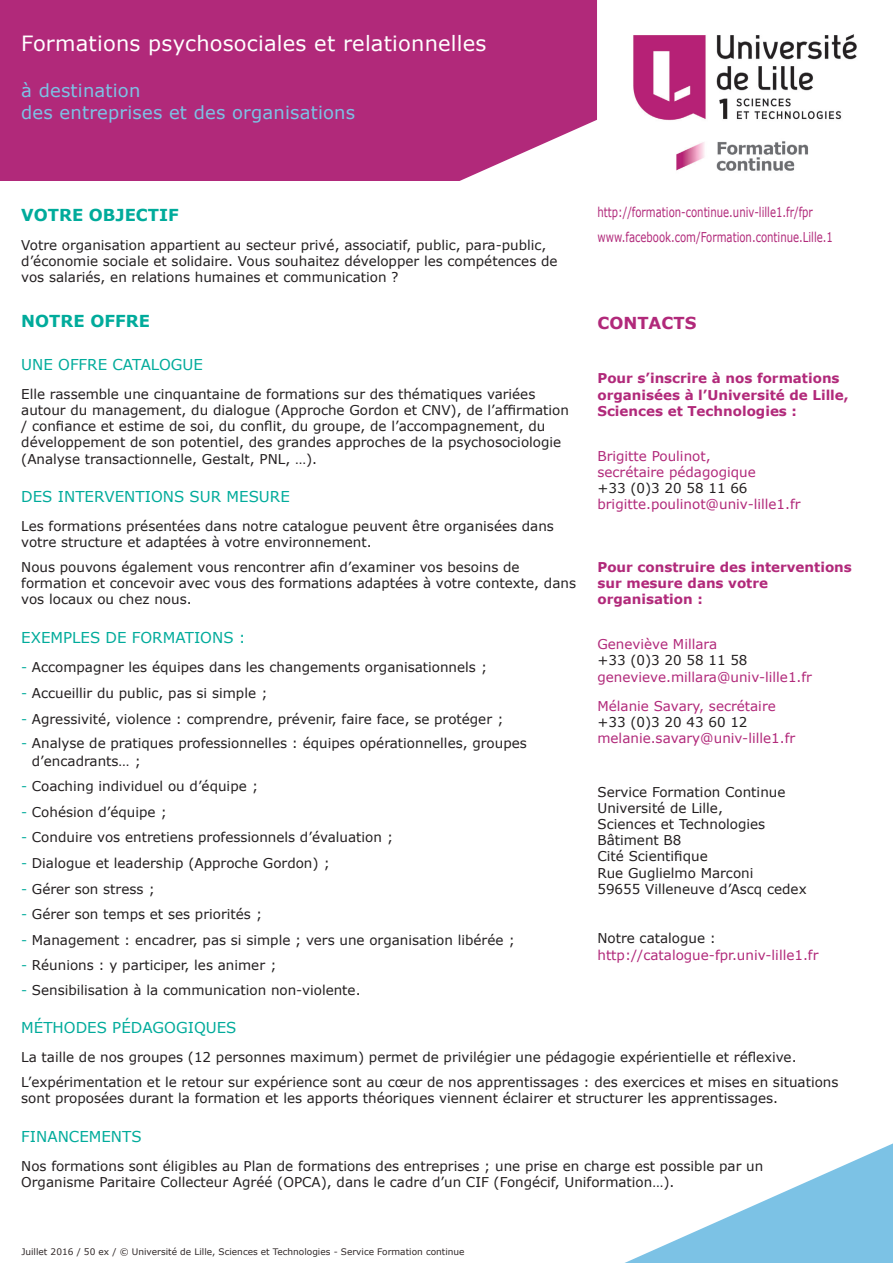
<style>
.page{position:relative;width:893px;height:1263px;background:#fff}
.page>*{position:absolute;margin:0;border:0;box-sizing:border-box;transform-origin:0 0}
.t1{font:21px "Verdana";letter-spacing:.01em;color:#fff}
.t2{font:18px/21.6px "Verdana";letter-spacing:.01em;color:#7cc2e5}
.t3{font:700 16.5px "Verdana";color:#00ab9b}
.t4{font:700 16.5px "Verdana";color:#b1297a}
.t5{font:15px "Verdana";color:#00ab9b}
.t6{font:13.5px/16.2px "Verdana";color:#231f20}
.t7{font:13.5px/16.2px "Verdana";color:#b1297a}
.t8{font:700 13.5px/16.2px "Verdana";color:#b1297a}
.t9{font:13.5px/24.8px "Verdana";color:#b1297a;scale:.75 1}
.t10{font:9px "Verdana";color:#302828}
.s1{color:#00ab9b}
</style>
<div class="page">
<div style="left:0;top:0;width:597px;height:181px;background:#b1297a"></div>
<svg style="left:625px;top:1143px;width:268px;height:120px"></svg>
<img style="left:633px;top:34px;width:224px;height:137px">
<h1 class="t1" style="left:21px;top:28px;width:467px">Formations psychosociales et relationnelles</h1>
<h2 class="t2" style="left:21px;top:80px;width:335px">à destination<br>des entreprises et des organisations</h2>
<p class="t9" style="left:597px;top:200px;width:316px">http://formation-continue.univ-lille1.fr/fpr www.facebook.com/Formation.continue.Lille.1</p>
<p class="t3" style="left:21px;top:203px;width:159px">VOTRE OBJECTIF</p>
<p class="t6" style="left:21px;top:236px;width:538px">Votre organisation appartient au secteur privé, associatif, public, para-public, d’économie sociale et solidaire. Vous souhaitez développer les compétences de vos salariés, en relations humaines et communication ?</p>
<p class="t3" style="left:21px;top:310px;width:130px">NOTRE OFFRE</p>
<p class="t5" style="left:21px;top:354px;width:183px">UNE OFFRE CATALOGUE</p>
<p class="t6" style="left:21px;top:386px;width:549px">Elle rassemble une cinquantaine de formations sur des thématiques variées autour du management, du dialogue (Approche Gordon et CNV), de l’affirmation / confiance et estime de soi, du conflit, du groupe, de l’accompagnement, du développement de son potentiel, des grandes approches de la psychosociologie (Analyse transactionnelle, Gestalt, PNL, …).</p>
<p class="t5" style="left:21px;top:486px;width:270px">DES INTERVENTIONS SUR MESURE</p>
<p class="t6" style="left:21px;top:518px;width:534px">Les formations présentées dans notre catalogue peuvent être organisées dans votre structure et adaptées à votre environnement.</p>
<p class="t6" style="left:21px;top:559px;width:556px">Nous pouvons également vous rencontrer afin d’examiner vos besoins de formation et concevoir avec vous des formations adaptées à votre contexte, dans vos locaux ou chez nous.</p>
<p class="t5" style="left:21px;top:627px;width:226px">EXEMPLES DE FORMATIONS :</p>
<p class="t6" style="left:21px;top:659px;width:467px"><span class="s1">-</span> Accompagner les équipes dans les changements organisationnels ;</p>
<p class="t6" style="left:21px;top:685px;width:248px"><span class="s1">-</span> Accueillir du public, pas si simple ;</p>
<p class="t6" style="left:21px;top:710px;width:484px"><span class="s1">-</span> Agressivité, violence : comprendre, prévenir, faire face, se protéger ;</p>
<p class="t6" style="left:32px;top:735px;width:496px;line-height:17.1px;text-indent:-11px"><span class="s1">-</span> Analyse de pratiques professionnelles : équipes opérationnelles, groupes d’encadrants… ;</p>
<p class="t6" style="left:21px;top:778px;width:238px"><span class="s1">-</span> Coaching individuel ou d’équipe ;</p>
<p class="t6" style="left:21px;top:803px;width:147px"><span class="s1">-</span> Cohésion d’équipe ;</p>
<p class="t6" style="left:21px;top:829px;width:374px"><span class="s1">-</span> Conduire vos entretiens professionnels d’évaluation ;</p>
<p class="t6" style="left:21px;top:855px;width:310px"><span class="s1">-</span> Dialogue et leadership (Approche Gordon) ;</p>
<p class="t6" style="left:21px;top:880px;width:135px"><span class="s1">-</span> Gérer son stress ;</p>
<p class="t6" style="left:21px;top:906px;width:242px"><span class="s1">-</span> Gérer son temps et ses priorités ;</p>
<p class="t6" style="left:21px;top:932px;width:495px"><span class="s1">-</span> Management : encadrer, pas si simple ; vers une organisation libérée ;</p>
<p class="t6" style="left:21px;top:957px;width:257px"><span class="s1">-</span> Réunions : y participer, les animer ;</p>
<p class="t6" style="left:21px;top:982px;width:341px"><span class="s1">-</span> Sensibilisation à la communication non-violente.</p>
<p class="t5" style="left:21px;top:1018px;width:217px">MÉTHODES PÉDAGOGIQUES</p>
<p class="t6" style="left:21px;top:1045px;width:819px;line-height:24.8px">La taille de nos groupes (12 personnes maximum) permet de privilégier une pédagogie expérientielle et réflexive.<br>L’expérimentation et le retour sur expérience sont au cœur de nos apprentissages : des exercices et mises en situations</p>
<p class="t6" style="left:21px;top:1090px;width:758px">sont proposées durant la formation et les apports théoriques viennent éclairer et structurer les apprentissages.</p>
<p class="t5" style="left:21px;top:1126px;width:122px">FINANCEMENTS</p>
<p class="t6" style="left:21px;top:1157px;width:744px">Nos formations sont éligibles au Plan de formations des entreprises ; une prise en charge est possible par un<br>Organisme Paritaire Collecteur Agréé (OPCA), dans le cadre d’un CIF (Fongécif, Uniformation…).</p>
<p class="t4" style="left:597px;top:311px;width:100px">CONTACTS</p>
<p class="t8" style="left:597px;top:370px;width:253px">Pour s’inscrire à nos formations organisées à l’Université de Lille,<br>Sciences et Technologies :</p>
<p class="t7" style="left:597px;top:448px;width:160px">Brigitte Poulinot, secrétaire pédagogique</p>
<p class="t6" style="left:597px;top:480px;width:152px">+33 (0)3 20 58 11 66</p>
<p class="t7" style="left:597px;top:496px;width:205px">brigitte.poulinot@univ-lille1.fr</p>
<p class="t8" style="left:597px;top:558px;width:256px">Pour construire des interventions sur mesure dans votre organisation :</p>
<p class="t7" style="left:597px;top:636px;width:121px">Geneviève Millara</p>
<p class="t6" style="left:597px;top:652px;width:152px">+33 (0)3 20 58 11 58</p>
<p class="t7" style="left:597px;top:662px;width:216px;line-height:29px">genevieve.millara@univ-lille1.fr<br>Mélanie Savary, secrétaire</p>
<p class="t6" style="left:597px;top:714px;width:152px">+33 (0)3 20 43 60 12</p>
<p class="t7" style="left:597px;top:730px;width:199px">melanie.savary@univ-lille1.fr</p>
<p class="t6" style="left:597px;top:783px;width:211px">Service Formation Continue<br>Université de Lille,<br>Sciences et Technologies<br>Bâtiment B8<br>Cité Scientifique<br>Rue Guglielmo Marconi<br>59655 Villeneuve d’Ascq cedex</p>
<p class="t6" style="left:597px;top:930px;width:120px">Notre catalogue :</p>
<p class="t7" style="left:597px;top:946px;width:222px">http://catalogue-fpr.univ-lille1.fr</p>
<p class="t10" style="left:21px;top:1246px;width:445px">Juillet 2016 / 50 ex / © Université de Lille, Sciences et Technologies - Service Formation continue</p>
</div>
